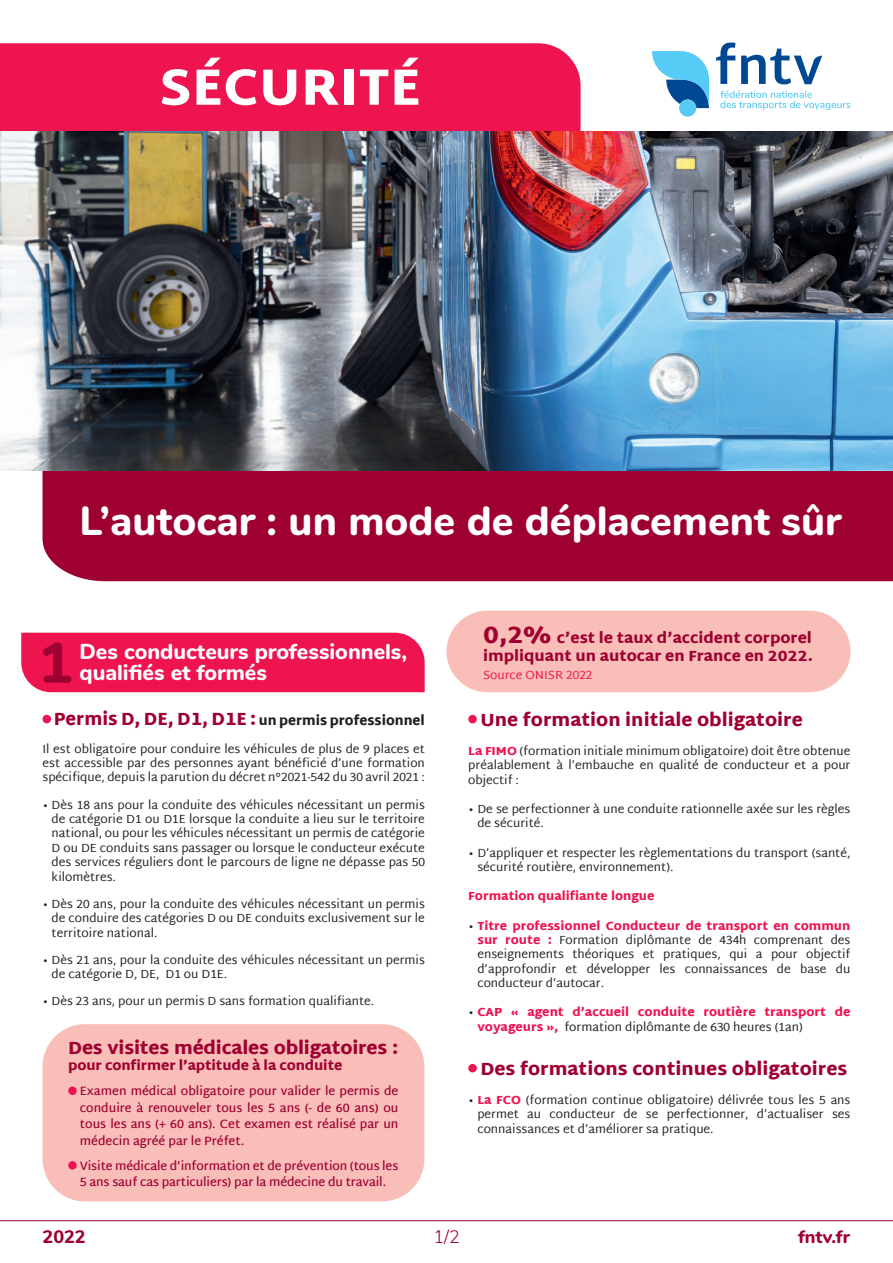
<style>
.page{position:relative;width:893px;height:1263px;background:#fff}
.page>*{position:absolute;margin:0;border:0;box-sizing:border-box;transform-origin:0 0}
.t1{font:800 56.85px "Nunito";color:#9e0131}
.t2{font:900 51.6px "Martel Sans";letter-spacing:.01em;color:#fff}
.t3{font:800 40.8px "Nunito";color:#fff}
.t4{font:800 21.6px "Nunito";color:#fff}
.t5{font:900 18px "Martel Sans";color:#9e0131}
.t6{font:800 18px "Nunito";color:#9e0131}
.t7{font:300 18px "Nunito";color:#9e0131}
.t8{font:900 15px/18px "Martel Sans";color:#9e0131}
.t9{font:900 13.5px "Martel Sans";color:#231f20;scale:.96 1}
.t10{font:900 13.5px "Martel Sans";letter-spacing:-.01em;color:#9e0131}
.t11{font:12px/14.4px "Martel Sans";color:#231f20;text-align:justify}
.t12{font:600 12px/16.5px "Martel Sans";letter-spacing:-.01em;color:#9e0131;text-align:justify}
.t13{font:900 12px/14.4px "Martel Sans";color:#ed1450}
.t14{font:12px "Martel Sans";color:#ed1450}
.s1{font-size:24px}
.s2{font-size:18px;color:#9e0131}
.s3{font-weight:900;color:#ed1450}
.s4{font-weight:400;color:#231f20}
</style>
<div class="page">
<div style="left:43px;top:471px;width:850px;height:110px;background:#9e0131"></div>
<div style="left:446px;top:611px;width:404px;height:81px;background:#fabeb9;border-radius:41px"></div>
<div style="left:0;top:43px;width:581px;height:89px;background:#ed1450"></div>
<img style="left:0;top:132px;width:893px;height:339px">
<svg style="left:652px;top:51px;width:57px;height:57px"></svg>
<svg style="left:720px;top:90px;width:130px;height:20px"></svg>
<svg style="left:716px;top:43px;width:19px;height:41px"></svg>
<svg style="left:741px;top:49px;width:81px;height:35px"></svg>
<div style="left:679px;top:100px;width:17px;height:17px;background:#56cbf5;border-radius:50%"></div>
<div style="left:43px;top:715px;width:8px;height:8px;background:#ed1450;border-radius:50%"></div>
<div style="left:21px;top:633px;width:404px;height:59px;background:#ed1450"></div>
<hr style="left:0;top:1220px;width:893px;height:1px;background:#9e0131">
<div style="left:468px;top:715px;width:9px;height:8px;background:#ed1450;border-radius:50%"></div>
<div style="left:468px;top:1064px;width:9px;height:8px;background:#ed1450;border-radius:50%"></div>
<div style="left:43px;top:1024px;width:381px;height:177px;background:#fabeb9;border-radius:43px"></div>
<div style="left:68px;top:1086px;width:9px;height:9px;background:#ed1450;border-radius:50%"></div>
<div style="left:68px;top:1161px;width:9px;height:8px;background:#ed1450;border-radius:50%"></div>
<h2 class="t2" style="left:160px;top:57px;width:263px">SÉCURITÉ</h2>
<h3 class="t3" style="left:79px;top:490px;width:764px">L’autocar : un mode de déplacement sûr</h3>
<h1 class="t1" style="left:39px;top:621px;width:36px">1</h1>
<h3 class="t4" style="left:79px;top:635px;width:329px">Des conducteurs professionnels,</h3>
<h3 class="t4" style="left:79px;top:657px;width:189px">qualifiés et formés</h3>
<p class="t8" style="left:483px;top:629px;width:331px"><span class="s1">0,2%</span> c’est le taux d’accident corporel impliquant un autocar en France en 2022.</p>
<p class="t14" style="left:483px;top:668px;width:111px">Source ONISR 2022</p>
<p class="t9" style="left:54px;top:713px;width:388px"><span class="s2">Permis D, DE, D1, D1E :</span> un permis professionnel</p>
<p class="t11" style="left:43px;top:741px;width:384px">Il est obligatoire pour conduire les véhicules de plus de 9 places et est accessible par des personnes ayant bénéficié d’une formation spécifique, depuis la parution du décret n°2021-542 du 30 avril 2021 :</p>
<p class="t11" style="left:52px;top:797px;width:375px;text-indent:-9px">• Dès 18 ans pour la conduite des véhicules nécessitant un permis de catégorie D1 ou D1E lorsque la conduite a lieu sur le territoire national, ou pour les véhicules nécessitant un permis de catégorie D ou DE conduits sans passager ou lorsque le conducteur exécute des services réguliers dont le parcours de ligne ne dépasse pas 50 kilomètres.</p>
<p class="t11" style="left:52px;top:896px;width:375px;text-indent:-9px">• Dès 20 ans, pour la conduite des véhicules nécessitant un permis de conduire des catégories D ou DE conduits exclusivement sur le territoire national.</p>
<p class="t11" style="left:52px;top:952px;width:375px;text-indent:-9px">• Dès 21 ans, pour la conduite des véhicules nécessitant un permis de catégorie D, DE, D1 ou D1E.</p>
<p class="t11" style="left:43px;top:994px;width:333px">• Dès 23 ans, pour un permis D sans formation qualifiante.</p>
<h3 class="t5" style="left:68px;top:1037px;width:332px">Des visites médicales obligatoires :</h3>
<p class="t10" style="left:68px;top:1057px;width:276px">pour confirmer l’aptitude à la conduite</p>
<p class="t12" style="left:80px;top:1083px;width:320px">Examen médical obligatoire pour valider le permis de conduire à renouveler tous les 5 ans (- de 60 ans) ou tous les ans (+ 60 ans). Cet examen est réalisé par un médecin agréé par le Préfet.</p>
<p class="t12" style="left:80px;top:1157px;width:320px">Visite médicale d’information et de prévention (tous les<br>5 ans sauf cas particuliers) par la médecine du travail.</p>
<h3 class="t5" style="left:481px;top:709px;width:324px">Une formation initiale obligatoire</h3>
<p class="t11" style="left:468px;top:743px;width:384px"><span class="s3">La FIMO</span> (formation initiale minimum obligatoire) doit être obtenue préalablement à l’embauche en qualité de conducteur et a pour objectif :</p>
<p class="t11" style="left:477px;top:801px;width:375px;text-indent:-9px">• De se perfectionner à une conduite rationnelle axée sur les règles de sécurité.</p>
<p class="t11" style="left:477px;top:845px;width:375px;text-indent:-9px">• D’appliquer et respecter les règlementations du transport (santé, sécurité routière, environnement).</p>
<p class="t13" style="left:468px;top:889px;width:188px">Formation qualifiante longue</p>
<p class="t11" style="left:477px;top:918px;width:375px;text-indent:-9px">• <span class="s3">Titre professionnel Conducteur de transport en commun sur route :</span> Formation diplômante de 434h comprenant des enseignements théoriques et pratiques, qui a pour objectif d’approfondir et développer les connaissances de base du conducteur d’autocar.</p>
<p class="t13" style="left:477px;top:1005px;width:375px;text-indent:-9px"><span class="s4">•</span> CAP « agent d’accueil conduite routière transport de voyageurs », <span class="s4">formation diplômante de 630 heures (1an)</span></p>
<h3 class="t5" style="left:481px;top:1058px;width:368px">Des formations continues obligatoires</h3>
<p class="t11" style="left:477px;top:1092px;width:375px;text-indent:-9px">• <span class="s3">La FCO</span> (formation continue obligatoire) délivrée tous les 5 ans permet au conducteur de se perfectionner, d’actualiser ses connaissances et d’améliorer sa pratique.</p>
<h3 class="t6" style="left:43px;top:1223px;width:45px">2022</h3>
<h3 class="t7" style="left:433px;top:1223px;width:28px">1/2</h3>
<h3 class="t6" style="left:798px;top:1223px;width:53px">fntv.fr</h3>
</div>
